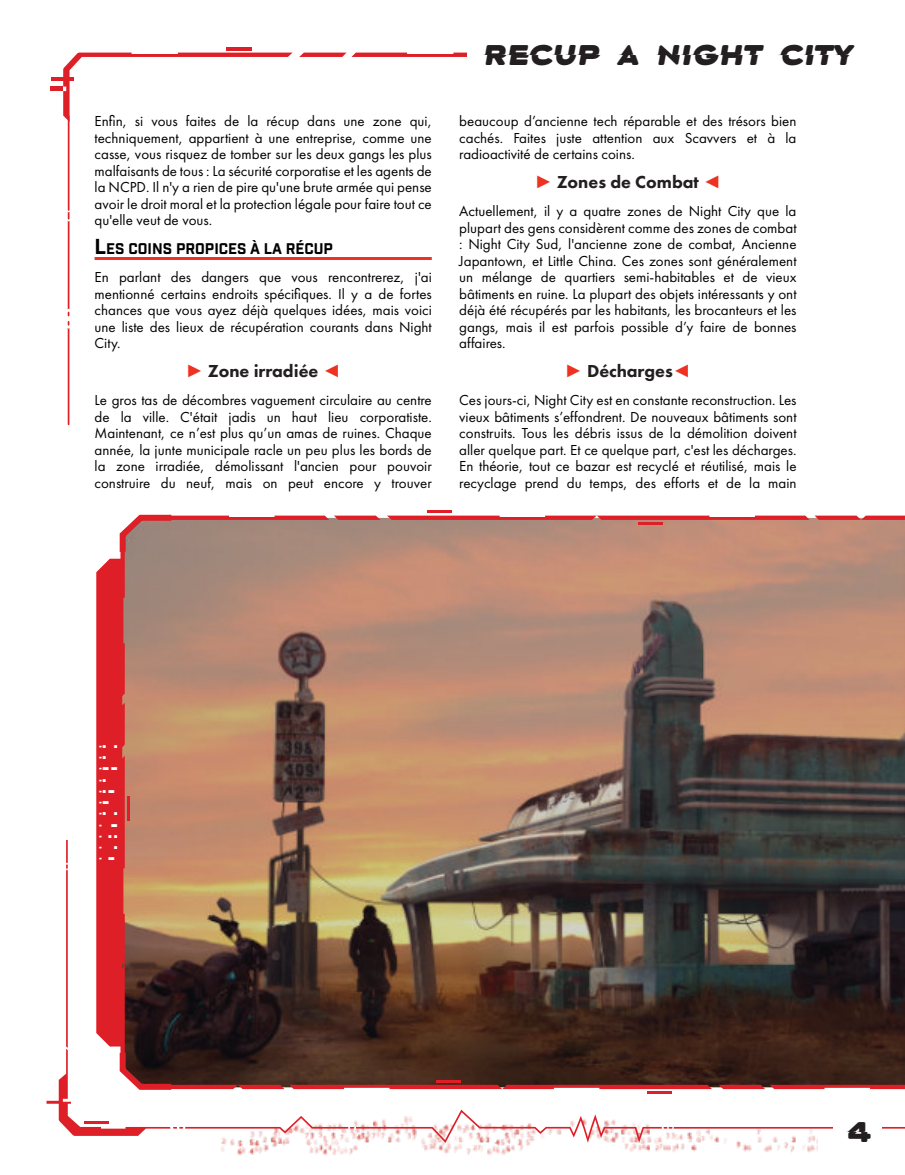
<style>
.page{position:relative;width:905px;height:1175px;background:#fff}
.page>*{position:absolute;margin:0;border:0;box-sizing:border-box;transform-origin:0 0}
.t1{font:italic 28.5px "Bisect";color:#231f20}
.t2{font:28.5px "Bisect";color:#231f20}
.t3{font:800 18px "Futura PT";color:#231f20}
.t4{font:18px "Dotsies";letter-spacing:.47em;color:#fff}
.t5{font:15px/16.5px "Futura PT";color:#000;text-align:justify}
.t6{font:15px "Industry Inc Base";color:#000}
.s1{font-size:21px}
.s2{font-family:"Arial";font-weight:700;color:#ee3120}
</style>
<div class="page">
<img style="left:221px;top:1143px;width:596px;height:12px">
<hr style="left:226px;top:47px;width:25px;height:3px;background:#de1f27">
<hr style="left:50px;top:87px;width:13px;height:4px;background:#de1f27">
<hr style="left:51px;top:77px;width:23px;height:4px;background:#de1f27">
<svg style="left:63px;top:53px;width:229px;height:372px"></svg>
<svg style="left:299px;top:53px;width:168px;height:4px"></svg>
<img style="left:122px;top:518px;width:782px;height:237px">
<hr style="left:427px;top:510px;width:25px;height:3px;background:#de1f27">
<hr style="left:638px;top:522px;width:25px;height:3px;background:#de1f27">
<svg style="left:387px;top:515px;width:517px;height:5px;background:#e24c52"></svg>
<svg style="left:117px;top:514px;width:263px;height:235px;background:#af826f"></svg>
<img style="left:46px;top:755px;width:858px;height:388px">
<hr style="left:94px;top:257px;width:338px;height:3px;background:#ee3127">
<p class="t5" style="left:94px;top:114px;width:339px">Enfin, si vous faites de la récup dans une zone qui, techniquement, appartient à une entreprise, comme une casse, vous risquez de tomber sur les deux gangs les plus malfaisants de tous : La sécurité corporatise et les agents de la NCPD. Il n'y a rien de pire qu'une brute armée qui pense avoir le droit moral et la protection légale pour faire tout ce qu'elle veut de vous.</p>
<p class="t6" style="left:94px;top:241px;width:240px"><span class="s1">L</span>ES COINS PROPICES À LA RÉCUP</p>
<p class="t5" style="left:94px;top:270px;width:339px">En parlant des dangers que vous rencontrerez, j'ai mentionné certains endroits spécifiques. Il y a de fortes chances que vous ayez déjà quelques idées, mais voici une liste des lieux de récupération courants dans Night City.</p>
<p class="t3" style="left:186px;top:363px;width:156px"><span class="s2">►</span> Zone irradiée <span class="s2">◄</span></p>
<p class="t5" style="left:94px;top:393px;width:339px">Le gros tas de décombres vaguement circulaire au centre de la ville. C'était jadis un haut lieu corporatiste.<br>Maintenant, ce n’est plus qu’un amas de ruines. Chaque année, la junte municipale racle un peu plus les bords de la zone irradiée, démolissant l'ancien pour pouvoir construire du neuf, mais on peut encore y trouver</p>
<h1 class="t1" style="left:481px;top:44px;width:370px">RECUP A NIGHT CITY</h1>
<p class="t5" style="left:459px;top:114px;width:339px">beaucoup d’ancienne tech réparable et des trésors bien cachés. Faites juste attention aux Scavvers et à la radioactivité de certains coins.</p>
<p class="t3" style="left:534px;top:174px;width:188px"><span class="s2">►</span> Zones de Combat <span class="s2">◄</span></p>
<p class="t5" style="left:459px;top:204px;width:339px">Actuellement, il y a quatre zones de Night City que la plupart des gens considèrent comme des zones de combat : Night City Sud, l'ancienne zone de combat, Ancienne Japantown, et Little China. Ces zones sont généralement un mélange de quartiers semi-habitables et de vieux bâtiments en ruine. La plupart des objets intéressants y ont déjà été récupérés par les habitants, les brocanteurs et les gangs, mais il est parfois possible d’y faire de bonnes affaires.</p>
<p class="t3" style="left:565px;top:363px;width:127px"><span class="s2">►</span> Décharges<span class="s2">◄</span></p>
<p class="t5" style="left:459px;top:393px;width:339px">Ces jours-ci, Night City est en constante reconstruction. Les vieux bâtiments s’effondrent. De nouveaux bâtiments sont construits. Tous les débris issus de la démolition doivent aller quelque part. Et ce quelque part, c'est les décharges.<br>En théorie, tout ce bazar est recyclé et réutilisé, mais le recyclage prend du temps, des efforts et de la main</p>
<p class="t4" style="left:103px;top:860px;width:117px;rotate:-90deg">HELIOFRAZAO</p>
<h1 class="t2" style="left:847px;top:1120px;width:26px">4</h1>
</div>
